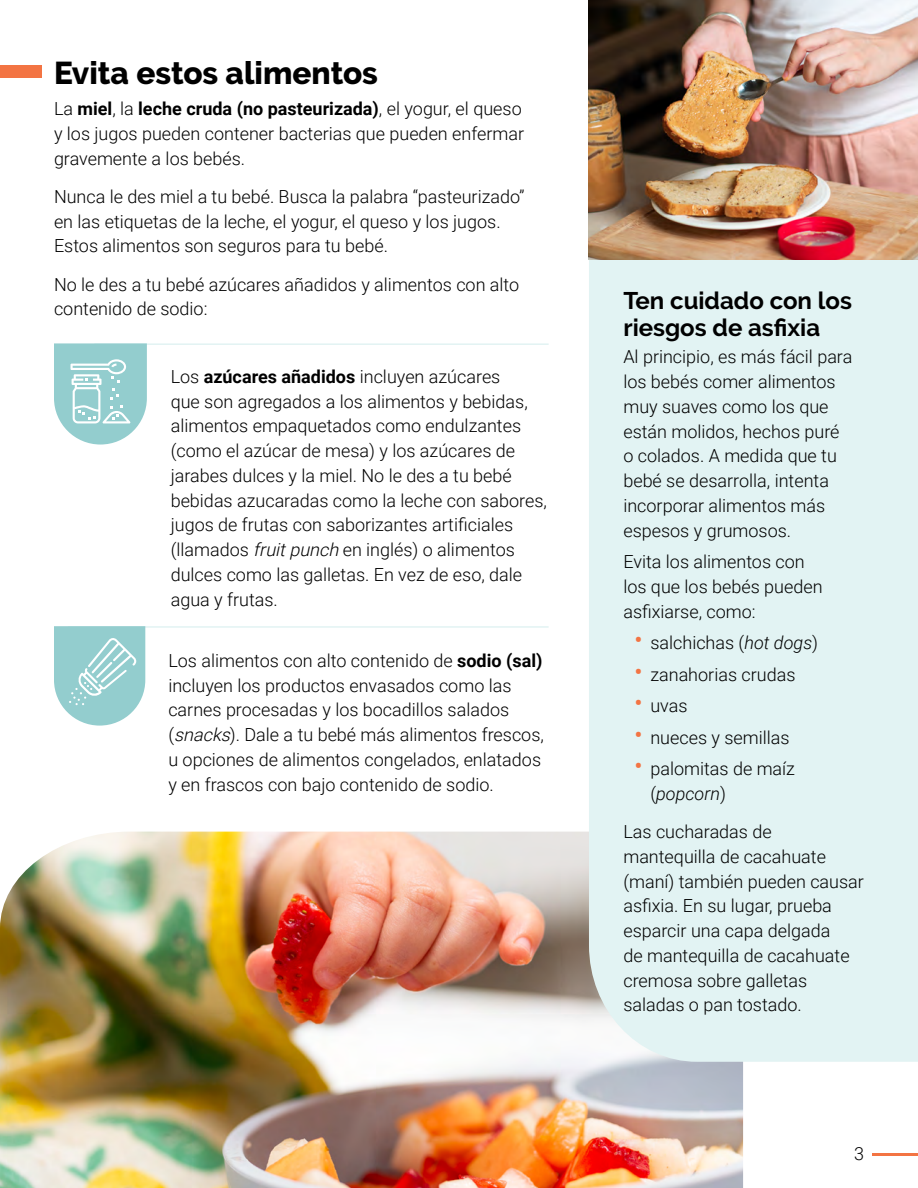
<style>
.page{position:relative;width:918px;height:1188px;background:#fff}
.page>*{position:absolute;margin:0;border:0;box-sizing:border-box;transform-origin:0 0}
.t1{font:800 31.5px "Raleway";color:#000}
.t2{font:700 24px/27px "Raleway";color:#000}
.t3{font:300 18px/24.8px "Roboto";color:#000}
.s1{font-weight:700}
.s2{font-style:italic}
.s3{font-size:27px;color:#f37443}
</style>
<div class="page">
<hr style="left:872px;top:1154px;width:46px;height:2px;background:#f37443">
<img style="left:0;top:832px;width:743px;height:356px">
<div style="left:0;top:65px;width:42px;height:12px;background:#f37443"></div>
<div style="left:589px;top:259px;width:329px;height:803px;background:#e2f3f3"></div>
<img style="left:589px;top:0;width:329px;height:259px">
<hr style="left:68px;top:626px;width:481px;height:2px;background:#e2f3f3">
<hr style="left:94px;top:343px;width:455px;height:2px;background:#e2f3f3">
<svg style="left:54px;top:343px;width:93px;height:102px"></svg>
<svg style="left:54px;top:626px;width:91px;height:100px;background:#a6d5d6"></svg>
<h1 class="t1" style="left:54px;top:55px;width:325px">Evita estos alimentos</h1>
<p class="t3" style="left:54px;top:96px;width:472px">La <span class="s1">miel</span>, la <span class="s1">leche cruda (no pasteurizada)</span>, el yogur, el queso y los jugos pueden contener bacterias que pueden enfermar gravemente a los bebés.</p>
<p class="t3" style="left:54px;top:183px;width:472px">Nunca le des miel a tu bebé. Busca la palabra “pasteurizado” en las etiquetas de la leche, el yogur, el queso y los jugos.<br>Estos alimentos son seguros para tu bebé.</p>
<p class="t3" style="left:54px;top:271px;width:467px">No le des a tu bebé azúcares añadidos y alimentos con alto contenido de sodio:</p>
<p class="t3" style="left:171px;top:363px;width:378px">Los <span class="s1">azúcares añadidos</span> incluyen azúcares<br>que son agregados a los alimentos y bebidas, alimentos empaquetados como endulzantes (como el azúcar de mesa) y los azúcares de jarabes dulces y la miel. No le des a tu bebé bebidas azucaradas como la leche con sabores, jugos de frutas con saborizantes artificiales (llamados <span class="s2">fruitpunch</span> en inglés) o alimentos dulces como las galletas. En vez de eso, dale agua y frutas.</p>
<p class="t3" style="left:168px;top:647px;width:377px">Los alimentos con alto contenido de <span class="s1">sodio (sal) </span>incluyen los productos envasados como las carnes procesadas y los bocadillos salados (<span class="s2">snacks</span>). Dale a tu bebé más alimentos frescos, u opciones de alimentos congelados, enlatados y en frascos con bajo contenido de sodio.</p>
<h2 class="t2" style="left:623px;top:287px;width:230px">Ten cuidado con los riesgos de asfixia</h2>
<p class="t3" style="left:623px;top:344px;width:230px">Al principio, es más fácil para los bebés comer alimentos muy suaves como los que están molidos, hechos puré o colados. A medida que tu bebé se desarrolla, intenta incorporar alimentos más espesos y grumosos.</p>
<p class="t3" style="left:623px;top:549px;width:201px">Evita los alimentos con los que los bebés pueden asfixiarse, como:</p>
<p class="t3" style="left:634px;top:630px;width:185px"><span class="s3">•</span> salchichas (<span class="s2">hot dogs</span>)</p>
<p class="t3" style="left:634px;top:661px;width:163px"><span class="s3">•</span> zanahorias crudas</p>
<p class="t3" style="left:634px;top:693px;width:55px"><span class="s3">•</span> uvas</p>
<p class="t3" style="left:634px;top:724px;width:157px"><span class="s3">•</span> nueces y semillas</p>
<p class="t3" style="left:650px;top:756px;width:146px;text-indent:-16px"><span class="s3">•</span> palomitas de maíz (<span class="s2">popcorn</span>)</p>
<p class="t3" style="left:623px;top:819px;width:242px">Las cucharadas de mantequilla de cacahuate (maní) también pueden causar asfixia. En su lugar, prueba esparcir una capa delgada<br>de mantequilla de cacahuate cremosa sobre galletas saladas o pan tostado.</p>
<p class="t3" style="left:854px;top:1141px;width:11px">3</p>
</div>
